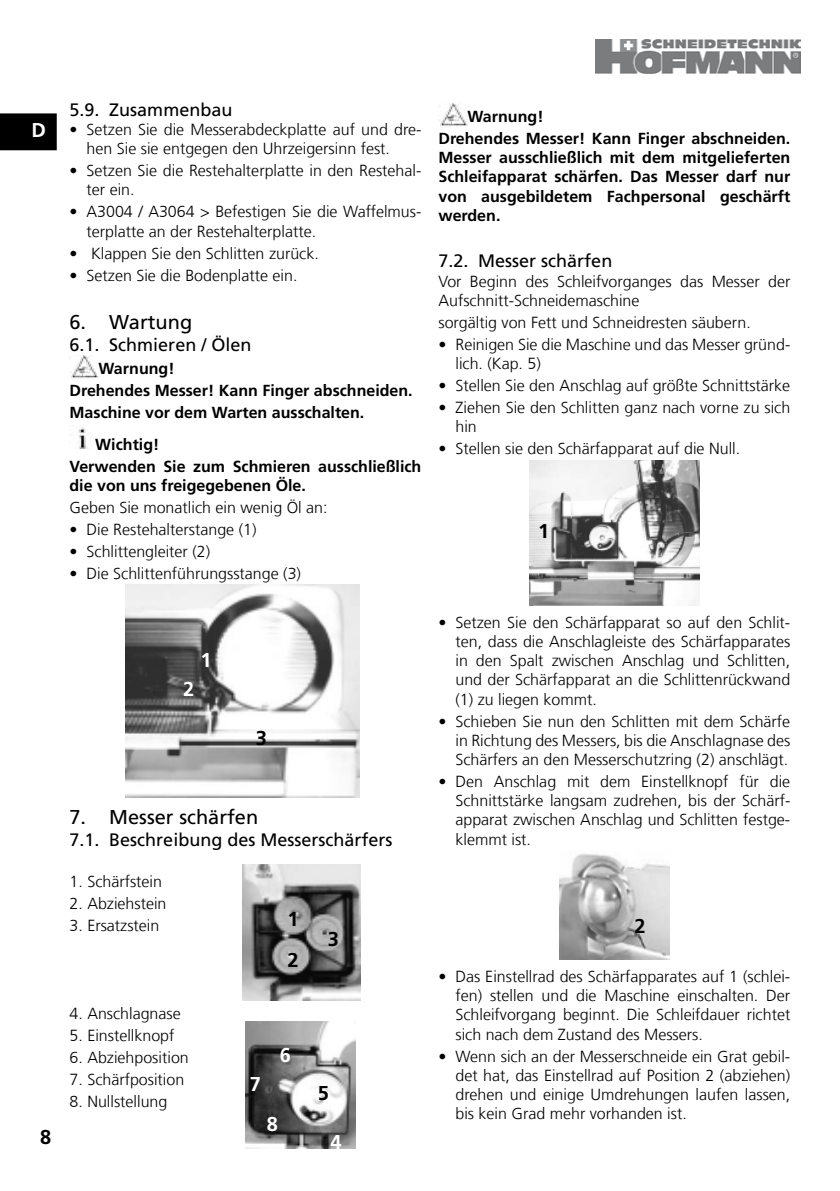
<style>
.page{position:relative;width:840px;height:1191px;background:#fff}
.page>*{position:absolute;margin:0;border:0;box-sizing:border-box;transform-origin:0 0}
.t1{font:20px "Frutiger LT Com";color:#000}
.t2{font:700 20px/40.8px "Frutiger LT Com";color:#000}
.t3{font:700 20px "Frutiger LT Com";color:#fff}
.t4{font:18px "Frutiger LT Com";color:#000}
.t5{font:300 16px/19.2px "Frutiger LT Com";color:#000}
.t6{font:700 16px/22px "Frutiger LT Com";color:#000}
</style>
<div class="page">
<img style="left:595px;top:40px;width:204px;height:33px">
<div style="left:0;top:113px;width:57px;height:37px;background:#000"></div>
<img style="left:69px;top:356px;width:29px;height:23px">
<img style="left:78px;top:425px;width:10px;height:23px">
<img style="left:125px;top:585px;width:234px;height:212px">
<img style="left:438px;top:104px;width:29px;height:23px">
<img style="left:529px;top:460px;width:170px;height:145px">
<img style="left:559px;top:854px;width:110px;height:105px">
<img style="left:242px;top:865px;width:118px;height:135px">
<img style="left:246px;top:1021px;width:109px;height:127px">
<p class="t3" style="left:32px;top:118px;width:16px">D</p>
<p class="t2" style="left:40px;top:1116px;width:13px">8</p>
<p class="t4" style="left:69px;top:99px;width:164px">5.9. Zusammenbau</p>
<p class="t5" style="left:86px;top:120px;width:336px;text-indent:-17px">• Setzen Sie die Messerabdeckplatte auf und dre&shy;hen Sie sie entgegen den Uhrzeigersinn fest.</p>
<p class="t5" style="left:86px;top:161px;width:336px;text-indent:-17px">• Setzen Sie die Restehalterplatte in den Restehal&shy;ter ein.</p>
<p class="t5" style="left:86px;top:202px;width:336px;text-indent:-17px">• A3004 / A3064 &gt; Befestigen Sie die Waffelmus&shy;terplatte an der Restehalterplatte.</p>
<p class="t5" style="left:69px;top:243px;width:251px">• Klappen Sie den Schlitten zurück.</p>
<p class="t5" style="left:69px;top:265px;width:229px">• Setzen Sie die Bodenplatte ein.</p>
<p class="t1" style="left:69px;top:311px;width:124px">6. Wartung</p>
<p class="t4" style="left:69px;top:334px;width:183px">6.1. Schmieren / Ölen</p>
<p class="t6" style="left:69px;top:357px;width:344px;text-indent:29px">Warnung!<br>Drehendes Messer! Kann Finger abschneiden.<br>Maschine vor dem Warten ausschalten.</p>
<p class="t6" style="left:69px;top:433px;width:353px;text-indent:26px">Wichtig!<br>Verwenden Sie zum Schmieren ausschließlich</p>
<p class="t6" style="left:69px;top:474px;width:238px">die von uns freigegebenen Öle.</p>
<p class="t5" style="left:69px;top:498px;width:259px">Geben Sie monatlich ein wenig Öl an:</p>
<p class="t5" style="left:69px;top:520px;width:188px">• Die Restehalterstange (1)</p>
<p class="t5" style="left:69px;top:542px;width:142px">• Schlittengleiter (2)</p>
<p class="t5" style="left:69px;top:564px;width:233px">• Die Schlittenführungsstange (3)</p>
<p class="t3" style="left:183px;top:677px;width:13px">2</p>
<p class="t3" style="left:200px;top:648px;width:13px">1</p>
<p class="t2" style="left:255px;top:718px;width:13px">3</p>
<p class="t1" style="left:69px;top:805px;width:190px">7. Messer schärfen</p>
<p class="t4" style="left:69px;top:828px;width:324px">7.1. Beschreibung des Messerschärfers</p>
<p class="t5" style="left:69px;top:871px;width:94px">1. Schärfstein</p>
<p class="t5" style="left:69px;top:893px;width:98px">2. Abziehstein</p>
<p class="t5" style="left:69px;top:916px;width:91px">3. Ersatzstein</p>
<p class="t2" style="left:287px;top:898px;width:13px">1<br>2</p>
<p class="t2" style="left:327px;top:918px;width:13px">3</p>
<p class="t5" style="left:69px;top:1004px;width:113px">4. Anschlagnase</p>
<p class="t5" style="left:69px;top:1026px;width:106px">5. Einstellknopf</p>
<p class="t5" style="left:69px;top:1048px;width:121px">6. Abziehposition</p>
<p class="t5" style="left:69px;top:1070px;width:116px">7. Schärfposition</p>
<p class="t5" style="left:69px;top:1092px;width:99px">8. Nullstellung</p>
<p class="t3" style="left:249px;top:1072px;width:13px">7</p>
<p class="t3" style="left:279px;top:1042px;width:13px">6</p>
<p class="t3" style="left:267px;top:1112px;width:13px">8</p>
<p class="t2" style="left:317px;top:1072px;width:13px">5</p>
<p class="t3" style="left:330px;top:1130px;width:13px">4</p>
<p class="t6" style="left:438px;top:105px;width:353px;text-indent:29px">Warnung!<br>Drehendes Messer! Kann Finger abschneiden.</p>
<p class="t6" style="left:438px;top:148px;width:353px;line-height:19.2px;text-align:justify">Messer ausschließlich mit dem mitgelieferten Schleifapparat schärfen. Das Messer darf nur von ausgebildetem Fachpersonal geschärft werden.</p>
<p class="t4" style="left:438px;top:250px;width:175px">7.2. Messer schärfen</p>
<p class="t5" style="left:438px;top:271px;width:353px">Vor Beginn des Schleifvorganges das Messer der<br>Aufschnitt-Schneidemaschine</p>
<p class="t5" style="left:438px;top:313px;width:314px">sorgältig von Fett und Schneidresten säubern.</p>
<p class="t5" style="left:455px;top:335px;width:336px;text-indent:-17px">• Reinigen Sie die Maschine und das Messer gründ&shy;lich. (Kap. 5)</p>
<p class="t5" style="left:438px;top:376px;width:353px">• Stellen Sie den Anschlag auf größte Schnittstärke</p>
<p class="t5" style="left:455px;top:398px;width:336px;text-indent:-17px">• Ziehen Sie den Schlitten ganz nach vorne zu sich hin</p>
<p class="t5" style="left:438px;top:439px;width:303px">• Stellen sie den Schärfapparat auf die Null.</p>
<p class="t2" style="left:537px;top:511px;width:13px">1</p>
<p class="t5" style="left:455px;top:612px;width:336px;text-align:justify;text-indent:-17px">• Setzen Sie den Schärfapparat so auf den Schlit&shy;ten, dass die Anschlagleiste des Schärfapparates in den Spalt zwischen Anschlag und Schlitten, und der Schärfapparat an die Schlittenrückwand (1) zu liegen kommt.</p>
<p class="t5" style="left:455px;top:711px;width:336px;text-align:justify;text-indent:-17px">• Schieben Sie nun den Schlitten mit dem Schärfe in Richtung des Messers, bis die Anschlagnase des Schärfers an den Messerschutzring (2) anschlägt.</p>
<p class="t5" style="left:455px;top:772px;width:336px;text-align:justify;text-indent:-17px">• Den Anschlag mit dem Einstellknopf für die Schnittstärke langsam zudrehen, bis der Schärf&shy;apparat zwischen Anschlag und Schlitten festge&shy;klemmt ist.</p>
<p class="t2" style="left:634px;top:905px;width:13px">2</p>
<p class="t5" style="left:455px;top:967px;width:336px;text-align:justify;text-indent:-17px">• Das Einstellrad des Schärfapparates auf 1 (schlei&shy;fen) stellen und die Maschine einschalten. Der Schleifvorgang beginnt. Die Schleifdauer richtet sich nach dem Zustand des Messers.</p>
<p class="t5" style="left:455px;top:1046px;width:336px;text-align:justify;text-indent:-17px">• Wenn sich an der Messerschneide ein Grat gebil&shy;det hat, das Einstellrad auf Position 2 (abziehen) drehen und einige Umdrehungen laufen lassen, bis kein Grad mehr vorhanden ist.</p>
</div>
